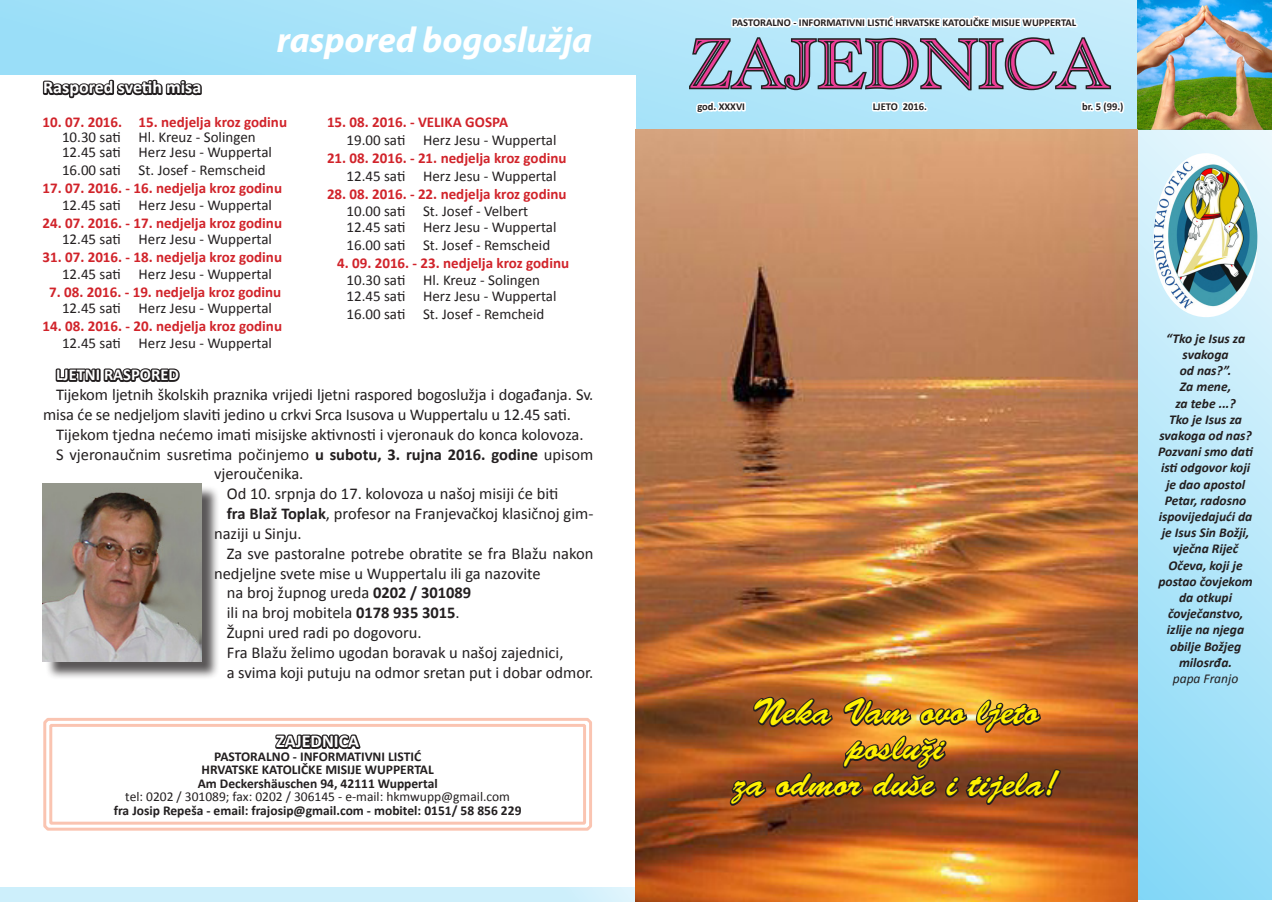
<style>
.page{position:relative;width:1272px;height:902px;background:#fff}
.page>*{position:absolute;margin:0;border:0;box-sizing:border-box;transform-origin:0 0}
.t1{font:72px "Academy Engraved Let Plain";color:#ed3e97}
.t2{font:36px "Brush Script Std";color:#fff101}
.t3{font:italic 700 36px "Myriad Pro";letter-spacing:-.005em;color:#fff}
.t4{font:700 18px "Calibri";color:#fff}
.t5{font:16.5px/19.8px "Calibri";color:#231f20}
.t6{font:700 16.5px "Calibri";color:#fff}
.t7{font:15px "Calibri";color:#231f20}
.t8{font:700 15px "Calibri";color:#d1232a}
.t9{font:italic 700 13.5px/16.2px "Calibri";color:#231f20;text-align:center}
.t10{font:700 13.5px "Calibri";color:#231f20}
.t11{font:13.5px "Calibri";color:#231f20}
.t12{font:italic 13.5px "Calibri";color:#231f20}
.t13{font:700 10.5px "Calibri";color:#231f20}
.s1{font-weight:700}
</style>
<div class="page">
<svg style="left:0;top:0;width:1137px;height:129px;background:#a7e2f8"></svg>
<img style="left:1137px;top:0;width:134px;height:129px">
<div style="left:1137px;top:129px;width:134px;height:771px;background:linear-gradient(to bottom,#e5f6fd,#89d9f7)"></div>
<div style="left:0;top:75px;width:636px;height:73px;background:#fff"></div>
<svg style="left:687px;top:0;width:439px;height:128px;background:#a6c9d7"></svg>
<div style="left:0;top:887px;width:636px;height:14px;background:#cdeffb"></div>
<svg style="left:40px;top:65px;width:163px;height:34px"></svg>
<svg style="left:55px;top:368px;width:125px;height:15px;background:#535051"></svg>
<div style="left:45px;top:485px;width:175px;height:195px;background:#231f20;opacity:.75"></div>
<img style="left:43px;top:483px;width:158px;height:178px">
<img style="left:636px;top:129px;width:501px;height:772px">
<img style="left:728px;top:620px;width:334px;height:281px">
<img style="left:1153px;top:153px;width:104px;height:164px">
<svg style="left:43px;top:718px;width:549px;height:113px"></svg>
<svg style="left:195px;top:718px;width:245px;height:94px"></svg>
<p class="t4" style="left:43px;top:76px;width:160px">Raspored svetih misa</p>
<p class="t3" style="left:277px;top:17px;width:316px">raspored bogoslužja</p>
<p class="t8" style="left:43px;top:113px;width:246px">10. 07. 2016. 15. nedjelja kroz godinu</p>
<p class="t7" style="left:62px;top:128px;width:195px">10.30 sati Hl. Kreuz - Solingen</p>
<p class="t7" style="left:62px;top:143px;width:211px">12.45 sati Herz Jesu - Wuppertal</p>
<p class="t7" style="left:62px;top:161px;width:205px">16.00 sati St. Josef - Remscheid</p>
<p class="t8" style="left:43px;top:179px;width:241px">17. 07. 2016. - 16. nedjelja kroz godinu</p>
<p class="t7" style="left:62px;top:195px;width:211px">12.45 sati Herz Jesu - Wuppertal</p>
<p class="t8" style="left:43px;top:213px;width:241px">24. 07. 2016. - 17. nedjelja kroz godinu</p>
<p class="t7" style="left:62px;top:230px;width:211px">12.45 sati Herz Jesu - Wuppertal</p>
<p class="t8" style="left:43px;top:248px;width:241px">31. 07. 2016. - 18. nedjelja kroz godinu</p>
<p class="t7" style="left:62px;top:264px;width:211px">12.45 sati Herz Jesu - Wuppertal</p>
<p class="t8" style="left:49px;top:282px;width:233px">7. 08. 2016. - 19. nedjelja kroz godinu</p>
<p class="t7" style="left:62px;top:299px;width:211px">12.45 sati Herz Jesu - Wuppertal</p>
<p class="t8" style="left:43px;top:317px;width:241px">14. 08. 2016. - 20. nedjelja kroz godinu</p>
<p class="t7" style="left:62px;top:333px;width:211px">12.45 sati Herz Jesu - Wuppertal</p>
<p class="t8" style="left:327px;top:113px;width:183px">15. 08. 2016. - VELIKA GOSPA</p>
<p class="t7" style="left:346px;top:131px;width:211px">19.00 sati Herz Jesu - Wuppertal</p>
<p class="t8" style="left:327px;top:149px;width:241px">21. 08. 2016. - 21. nedjelja kroz godinu</p>
<p class="t7" style="left:346px;top:167px;width:211px">12.45 sati Herz Jesu - Wuppertal</p>
<p class="t8" style="left:327px;top:185px;width:241px">28. 08. 2016. - 22. nedjelja kroz godinu</p>
<p class="t7" style="left:346px;top:201px;width:183px">10.00 sati St. Josef - Velbert</p>
<p class="t7" style="left:346px;top:218px;width:211px">12.45 sati Herz Jesu - Wuppertal</p>
<p class="t7" style="left:346px;top:236px;width:205px">16.00 sati St. Josef - Remscheid</p>
<p class="t8" style="left:337px;top:254px;width:233px">4. 09. 2016. - 23. nedjelja kroz godinu</p>
<p class="t7" style="left:346px;top:270px;width:195px">10.30 sati Hl. Kreuz - Solingen</p>
<p class="t7" style="left:346px;top:287px;width:211px">12.45 sati Herz Jesu - Wuppertal</p>
<p class="t7" style="left:346px;top:305px;width:199px">16.00 sati St. Josef - Remcheid</p>
<p class="t6" style="left:56px;top:364px;width:124px">LJETNI RASPORED</p>
<p class="t5" style="left:43px;top:385px;width:551px;text-indent:13px">Tijekom ljetnih školskih praznika vrijedi ljetni raspored bogoslužja i događanja. Sv. misa će se nedjeljom slaviti jedino u crkvi Srca Isusova u Wuppertalu u 12.45 sati.</p>
<p class="t5" style="left:56px;top:424px;width:529px">Tijekom tjedna nećemo imati misijske aktivnosti i vjeronauk do konca kolovoza.</p>
<p class="t5" style="left:214px;top:444px;width:381px;text-indent:-158px">S vjeronaučnim susretima počinjemo <span class="s1">u subotu, 3. rujna 2016. godine</span> upisom vjeroučenika.</p>
<p class="t5" style="left:227px;top:484px;width:333px">Od 10. srpnja do 17. kolovoza u našoj misiji će biti</p>
<p class="t5" style="left:214px;top:503px;width:381px;text-indent:13px"><span class="s1">fra Blaž Toplak</span>, profesor na Franjevačkoj klasičnoj gim&shy;naziji u Sinju.</p>
<p class="t5" style="left:214px;top:543px;width:381px;text-indent:13px">Za sve pastoralne potrebe obratite se fra Blažu nakon nedjeljne svete mise u Wuppertalu ili ga nazovite</p>
<p class="t5" style="left:227px;top:583px;width:246px">na broj župnog ureda <span class="s1">0202 / 301089</span></p>
<p class="t5" style="left:227px;top:602px;width:234px">ili na broj mobitela <span class="s1">0178 935 3015</span>.</p>
<p class="t5" style="left:227px;top:622px;width:196px">Župni ured radi po dogovoru.</p>
<p class="t5" style="left:227px;top:642px;width:338px">Fra Blažu želimo ugodan boravak u našoj zajednici,</p>
<p class="t5" style="left:227px;top:662px;width:368px">a svima koji putuju na odmor sretan put i dobar odmor.</p>
<p class="t4" style="left:276px;top:729px;width:84px">ZAJEDNICA</p>
<p class="t10" style="left:214px;top:747px;width:208px">PASTORALNO - INFORMATIVNI LISTIĆ</p>
<p class="t10" style="left:201px;top:761px;width:234px">HRVATSKE KATOLIČKE MISIJE WUPPERTAL</p>
<p class="t10" style="left:198px;top:774px;width:241px">Am Deckershäuschen 94, 42111 Wuppertal</p>
<p class="t11" style="left:125px;top:788px;width:386px">tel: 0202 / 301089; fax: 0202 / 306145 - e-mail: hkmwupp@gmail.com</p>
<p class="t10" style="left:114px;top:801px;width:409px">fra Josip Repeša - email: frajosip@gmail.com - mobitel: 0151/ 58 856 229</p>
<p class="t13" style="left:732px;top:16px;width:345px">PASTORALNO - INFORMATIVNI LISTIĆ HRVATSKE KATOLIČKE MISIJE WUPPERTAL</p>
<p class="t1" style="left:689px;top:11px;width:422px">ZAJEDNICA</p>
<p class="t13" style="left:697px;top:100px;width:49px">god. XXXVI</p>
<p class="t13" style="left:872px;top:100px;width:56px">LJETO 2016.</p>
<p class="t13" style="left:1082px;top:100px;width:43px">br. 5 (99.)</p>
<p class="t2" style="left:753px;top:691px;width:287px">Neka Vam ovo ljeto</p>
<p class="t2" style="left:847px;top:727px;width:98px">posluži</p>
<p class="t2" style="left:733px;top:763px;width:326px">za odmor duše i tijela!</p>
<p class="t9" style="left:1165px;top:330px;width:81px">“Tko je Isus za svakoga</p>
<p class="t9" style="left:1179px;top:362px;width:53px">od nas?”.</p>
<p class="t9" style="left:1179px;top:379px;width:53px">Za mene,</p>
<p class="t9" style="left:1158px;top:395px;width:97px">za tebe ...?<br>Tko je Isus za svakoga od nas?<br>Pozvani smo dati isti odgovor koji je dao apostol<br>Petar, radosno ispovijedajući da je Isus Sin Božji, vječna Riječ<br>Očeva, koji je postao čovjekom da otkupi čovječanstvo, izlije na njega obilje Božjeg milosrđa.</p>
<p class="t12" style="left:1172px;top:669px;width:67px">papa Franjo</p>
</div>
